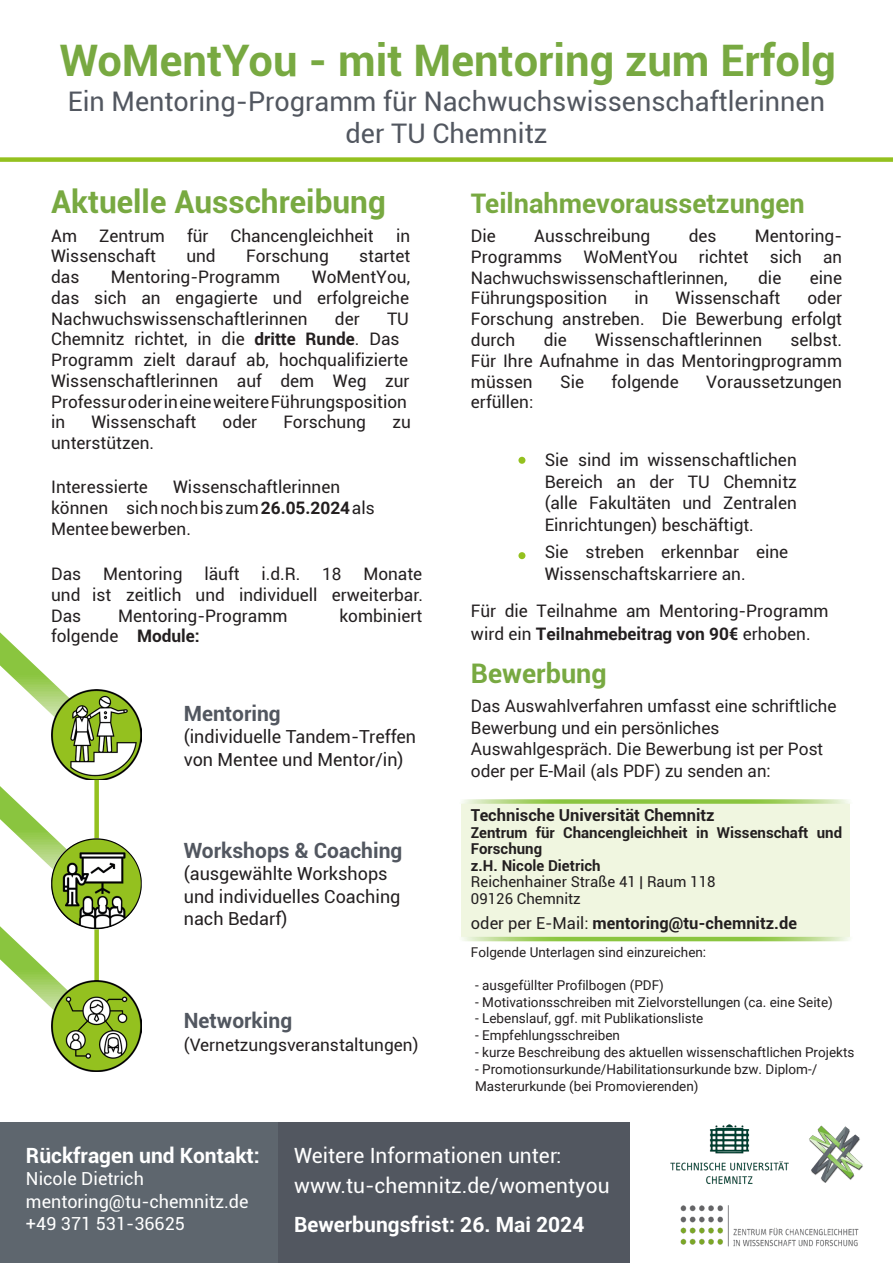
<style>
.page{position:relative;width:893px;height:1263px;background:#fff}
.page>*{position:absolute;margin:0;border:0;box-sizing:border-box;transform-origin:0 0}
.t1{font:700 43.5px "Roboto";color:#78a941}
.t2{font:700 31.5px "Roboto";color:#78a941}
.t3{font:27px/32.4px "Roboto";color:#525760;text-align:center}
.t4{font:700 27px "Roboto";color:#78a941}
.t5{font:21px/30px "Roboto";color:#fff}
.t6{font:700 21px "Roboto";color:#fff}
.t7{font:700 21px "Roboto";color:#525760}
.t8{font:18px/22.5px "Roboto";color:#231f20}
.t9{font:18px/22.5px "Roboto";color:#fff}
.t10{font:17.25px/20.7px "Roboto";color:#231f20;text-align:justify}
.t11{font:17.25px/21.6px "Roboto";color:#231f20}
.t12{font:700 16.5px "Roboto";color:#231f20}
.t13{font:700 15px/16.5px "Roboto";color:#231f20}
.t14{font:15px/16.5px "Roboto";color:#231f20}
.t15{font:13.5px/16.8px "Roboto";color:#231f20}
.s1{font-weight:700}
.s2{font-weight:400}
</style>
<div class="page">
<div style="left:461px;top:803px;width:388px;height:135px;background:#f0f6e0"></div>
<div style="left:442px;top:799px;width:426px;height:142px;border:4px solid #fff"></div>
<div style="left:0;top:157px;width:893px;height:5px;background:#94c11f"></div>
<svg style="left:0;top:632px;width:60px;height:71px"></svg>
<svg style="left:0;top:703px;width:60px;height:140px"></svg>
<svg style="left:0;top:843px;width:400px;height:280px"></svg>
<div style="left:94px;top:703px;width:5px;height:289px;background:#94c11f"></div>
<img style="left:51px;top:689px;width:91px;height:91px">
<img style="left:51px;top:838px;width:91px;height:91px;border-radius:44px">
<img style="left:51px;top:981px;width:91px;height:90px">
<div style="left:0;top:1123px;width:278px;height:140px;background:#5e666e"></div>
<div style="left:278px;top:1123px;width:351px;height:140px;background:#525760"></div>
<img style="left:813px;top:1126px;width:50px;height:56px">
<img style="left:680px;top:1209px;width:179px;height:38px">
<img style="left:670px;top:1124px;width:143px;height:85px">
<div style="left:518px;top:457px;width:7px;height:7px;background:#94c11f;border-radius:50%"></div>
<div style="left:518px;top:552px;width:7px;height:7px;background:#94c11f;border-radius:50%"></div>
<h1 class="t1" style="left:60px;top:30px;width:778px">WoMentYou - mit Mentoring zum Erfolg</h1>
<h3 class="t3" style="left:68px;top:84px;width:759px">Ein Mentoring-Programm für Nachwuchswissenschaftlerinnen der TU Chemnitz</h3>
<h2 class="t2" style="left:51px;top:179px;width:336px">Aktuelle Ausschreibung</h2>
<p class="t10" style="left:51px;top:224px;width:27px">Am</p>
<p class="t10" style="left:99px;top:224px;width:67px">Zentrum</p>
<p class="t10" style="left:187px;top:224px;width:23px">für</p>
<p class="t10" style="left:231px;top:224px;width:145px">Chancengleichheit</p>
<p class="t10" style="left:396px;top:224px;width:16px">in</p>
<p class="t10" style="left:51px;top:245px;width:106px">Wissenschaft</p>
<p class="t10" style="left:186px;top:245px;width:31px">und</p>
<p class="t10" style="left:246px;top:245px;width:84px">Forschung</p>
<p class="t10" style="left:359px;top:245px;width:53px">startet</p>
<p class="t10" style="left:51px;top:266px;width:30px">das</p>
<p class="t10" style="left:111px;top:266px;width:171px">Mentoring-Programm</p>
<p class="t10" style="left:51px;top:266px;width:361px;text-indent:261px">WoMentYou, das sich an engagierte und erfolgreiche Nachwuchswissenschaftlerinnen</p>
<p class="t10" style="left:335px;top:307px;width:26px">der</p>
<p class="t10" style="left:51px;top:307px;width:360px;text-align:left;text-indent:336px">TU<br>Chemnitz richtet, in die <span class="s1">dritte Runde</span>. Das<br>Programm zielt darauf ab, hochqualifizierte<br>Wissenschaftlerinnen auf dem Weg zur<br>Professur oder in eine weitere Führungsposition in</p>
<p class="t10" style="left:91px;top:411px;width:106px">Wissenschaft</p>
<p class="t10" style="left:223px;top:411px;width:36px">oder</p>
<p class="t10" style="left:283px;top:411px;width:84px">Forschung</p>
<p class="t10" style="left:392px;top:411px;width:20px">zu</p>
<p class="t10" style="left:51px;top:432px;width:105px">unterstützen.</p>
<p class="t10" style="left:51px;top:476px;width:98px">Interessierte</p>
<p class="t10" style="left:51px;top:475px;width:325px;line-height:21.3px;text-align:left;text-indent:122px">Wissenschaftlerinnen können sich noch bis zum <span class="s1">26.05.2024</span>als<br>Mentee bewerben.</p>
<p class="t10" style="left:51px;top:563px;width:32px">Das</p>
<p class="t10" style="left:103px;top:563px;width:81px">Mentoring</p>
<p class="t10" style="left:204px;top:563px;width:37px">läuft</p>
<p class="t10" style="left:261px;top:563px;width:40px">i.d.R.</p>
<p class="t10" style="left:322px;top:563px;width:21px">18</p>
<p class="t10" style="left:51px;top:563px;width:373px;text-indent:312px">Monate und ist zeitlich und individuell erweiterbar.<br>Das</p>
<p class="t10" style="left:118px;top:604px;width:171px">Mentoring-Programm</p>
<p class="t10" style="left:339px;top:604px;width:84px">kombiniert</p>
<p class="t10" style="left:51px;top:625px;width:150px">folgende <span class="s1">Module:</span></p>
<p class="t7" style="left:184px;top:699px;width:98px">Mentoring</p>
<p class="t8" style="left:184px;top:725px;width:234px">(individuelle Tandem-Treffen von Mentee und Mentor/in)</p>
<p class="t7" style="left:184px;top:836px;width:220px">Workshops &amp; Coaching</p>
<p class="t8" style="left:184px;top:862px;width:218px">(ausgewählte Workshops und individuelles Coaching nach Bedarf)</p>
<p class="t7" style="left:184px;top:1006px;width:110px">Networking</p>
<p class="t10" style="left:184px;top:1033px;width:236px">(Vernetzungsveranstaltungen)</p>
<h3 class="t4" style="left:471px;top:184px;width:335px">Teilnahmevoraussetzungen</h3>
<p class="t10" style="left:471px;top:225px;width:27px">Die</p>
<p class="t10" style="left:534px;top:225px;width:118px">Ausschreibung</p>
<p class="t10" style="left:689px;top:225px;width:29px">des</p>
<p class="t10" style="left:471px;top:225px;width:373px;text-indent:284px">Mentoring-Programms WoMentYou richtet sich an Nachwuchswissenschaftlerinnen,</p>
<p class="t10" style="left:758px;top:267px;width:25px">die</p>
<p class="t10" style="left:810px;top:267px;width:34px">eine</p>
<p class="t10" style="left:471px;top:287px;width:138px">Führungsposition</p>
<p class="t10" style="left:634px;top:287px;width:16px">in</p>
<p class="t10" style="left:675px;top:287px;width:106px">Wissenschaft</p>
<p class="t10" style="left:471px;top:287px;width:373px;text-indent:337px">oder Forschung anstreben. Die Bewerbung erfolgt durch</p>
<p class="t10" style="left:544px;top:329px;width:25px">die</p>
<p class="t10" style="left:595px;top:329px;width:169px">Wissenschaftlerinnen</p>
<p class="t10" style="left:471px;top:329px;width:373px;text-indent:320px">selbst.<br>Für Ihre Aufnahme in das Mentoringprogramm müssen</p>
<p class="t10" style="left:560px;top:370px;width:25px">Sie</p>
<p class="t10" style="left:611px;top:370px;width:69px">folgende</p>
<p class="t10" style="left:706px;top:370px;width:137px">Voraussetzungen</p>
<p class="t10" style="left:471px;top:391px;width:64px">erfüllen:</p>
<p class="t10" style="left:545px;top:448px;width:254px;line-height:21.6px">Sie sind im wissenschaftlichen Bereich an der TU Chemnitz (alle Fakultäten und Zentralen Einrichtungen) beschäftigt.</p>
<p class="t10" style="left:545px;top:541px;width:245px;line-height:21.6px">Sie streben erkennbar eine<br>Wissenschaftskarriere an.</p>
<p class="t10" style="left:471px;top:599px;width:359px;line-height:22.2px">Für die Teilnahme am Mentoring-Programm wird ein <span class="s1">Teilnahmebeitrag von 90€</span> erhoben.</p>
<h3 class="t4" style="left:471px;top:654px;width:137px">Bewerbung</h3>
<p class="t11" style="left:471px;top:695px;width:367px">Das Auswahlverfahren umfasst eine schriftliche Bewerbung und ein persönliches Auswahlgespräch. Die Bewerbung ist per Post oder per E-Mail (als PDF) zu senden an:</p>
<p class="t12" style="left:471px;top:804px;width:245px">Technische Universität Chemnitz</p>
<p class="t13" style="left:471px;top:824px;width:373px">Zentrum für Chancengleichheit in Wissenschaft und<br>Forschung<br>z.H. Nicole Dietrich</p>
<p class="t14" style="left:471px;top:873px;width:246px">Reichenhainer Straße 41 | Raum 118<br>09126 Chemnitz</p>
<p class="t12" style="left:471px;top:912px;width:327px"><span class="s2">oder per E-Mail:</span> mentoring@tu-chemnitz.de</p>
<p class="t15" style="left:471px;top:943px;width:237px">Folgende Unterlagen sind einzureichen:</p>
<p class="t15" style="left:475px;top:976px;width:190px">- ausgefüllter Profilbogen (PDF)</p>
<p class="t15" style="left:475px;top:993px;width:359px">- Motivationsschreiben mit Zielvorstellungen (ca. eine Seite)</p>
<p class="t15" style="left:475px;top:1010px;width:230px">- Lebenslauf, ggf. mit Publikationsliste</p>
<p class="t15" style="left:475px;top:1026px;width:146px">- Empfehlungsschreiben</p>
<p class="t15" style="left:475px;top:1043px;width:381px">- kurze Beschreibung des aktuellen wissenschaftlichen Projekts</p>
<p class="t15" style="left:475px;top:1060px;width:344px">- Promotionsurkunde/Habilitationsurkunde bzw. Diplom-/<br>Masterurkunde (bei Promovierenden)</p>
<p class="t6" style="left:26px;top:1140px;width:235px">Rückfragen und Kontakt:</p>
<p class="t9" style="left:26px;top:1167px;width:224px">Nicole Dietrich mentoring@tu-chemnitz.de +49 371 531-36625</p>
<p class="t5" style="left:294px;top:1139px;width:317px">Weitere Informationen unter: www.tu-chemnitz.de/womentyou</p>
<p class="t6" style="left:294px;top:1209px;width:292px">Bewerbungsfrist: 26. Mai 2024</p>
</div>
